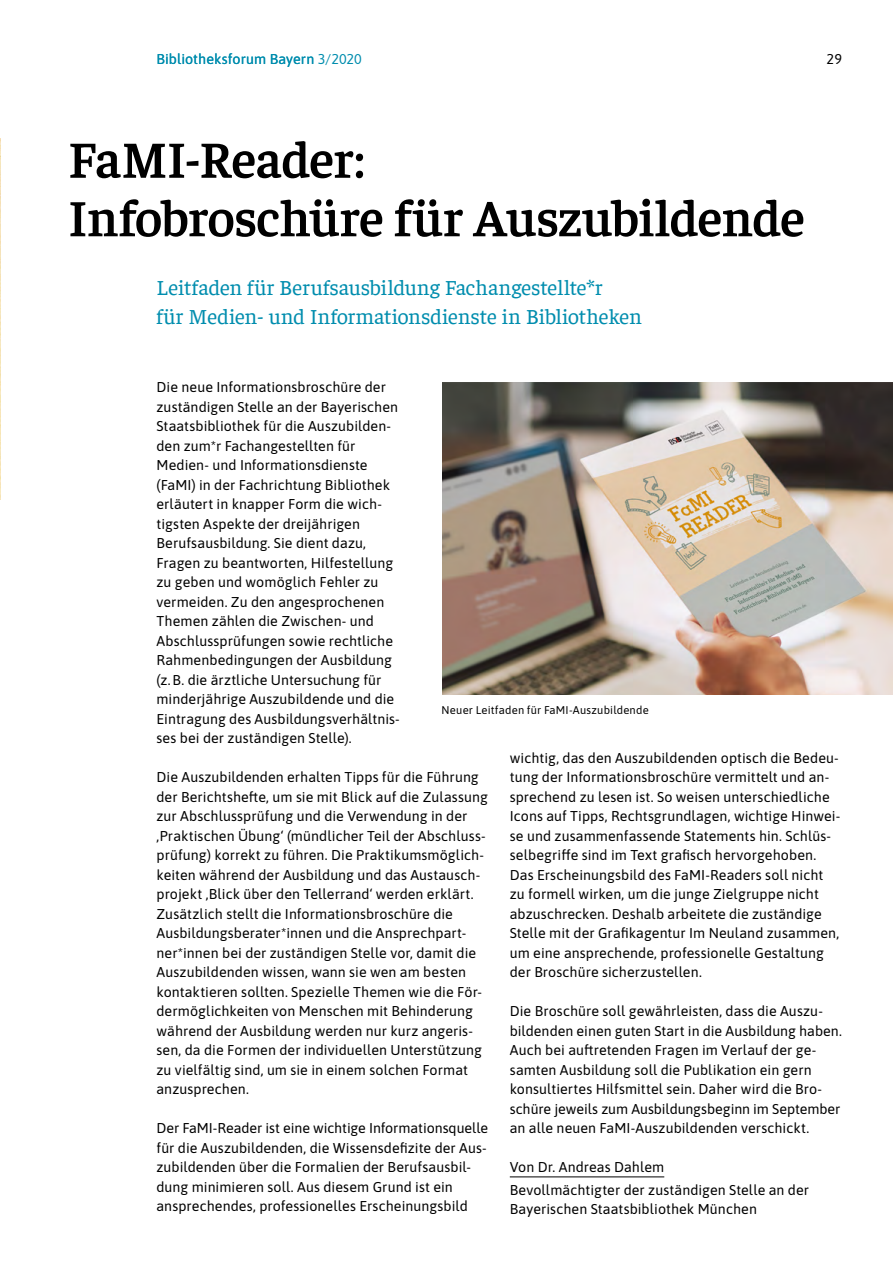
<style>
.page{position:relative;width:893px;height:1263px;background:#fff}
.page>*{position:absolute;margin:0;border:0;box-sizing:border-box;transform-origin:0 0}
._1_Headline_35{font:600 52.5px/58.5px "Faustina";letter-spacing:-.015em;color:#000}
._2_Subline_14_5_blau{font:21.75px/29.2px "Faustina";letter-spacing:-.005em;color:#008dae}
._3_Copytext_9_5{font:14.25px/19.5px "Asap";letter-spacing:.005em;color:#000}
._2_Subline_14_5_blau-2{font:14.25px/19.5px "Asap";letter-spacing:.005em;color:#000}
._11_Kolumnentitel{font:14.25px "Asap";letter-spacing:.005em;color:#008dae}
._6_Autor_Unterstrich{font:14.25px "Asap";letter-spacing:.005em;color:#000}
._7_Anmerkung_BU{font:11.25px "Asap";letter-spacing:.015em;color:#000}
</style>
<div class="page">
<hr style="left:510px;top:1176px;width:154px;height:1px;background:#000">
<img style="left:0;top:139px;width:1px;height:361px">
<img style="left:443px;top:383px;width:450px;height:311px">
<p class="_11_Kolumnentitel" style="left:156px;top:49px;width:207px">Bibliotheksforum Bayern 3/2020</p>
<p class="_3_Copytext_9_5" style="left:827px;top:48px;width:17px">29</p>
<p class="_1_Headline_35" style="left:68px;top:127px;width:739px">FaMI-Reader:<br>Infobroschüre für Auszubildende</p>
<p class="_2_Subline_14_5_blau" style="left:156px;top:271px;width:487px">Leitfaden für Berufsausbildung Fachangestellte*r<br>für Medien- und Informationsdienste in Bibliotheken</p>
<p class="_2_Subline_14_5_blau-2" style="left:156px;top:377px;width:245px">Die neue Informationsbroschüre der zuständigen Stelle an der Bayerischen Staatsbibliothek für die Auszubilden&shy;den zum*r Fachangestellten für Medien- und Informationsdienste (FaMI) in der Fachrichtung Bibliothek erläutert in knapper Form die wich&shy;tigsten Aspekte der dreijährigen Berufsausbildung. Sie dient dazu, Fragen zu beantworten, Hilfestellung zu geben und womöglich Fehler zu vermeiden. Zu den angesprochenen Themen zählen die Zwischen- und Abschlussprüfungen sowie rechtliche Rahmenbedingungen der Ausbildung (z.B. die ärztliche Untersuchung für minderjährige Auszubildende und die Eintragung des Ausbildungsverhältnis&shy;ses bei der zuständigen Stelle).</p>
<p class="_3_Copytext_9_5" style="left:156px;top:767px;width:333px">Die Auszubildenden erhalten Tipps für die Führung der Berichtshefte, um sie mit Blick auf die Zulassung zur Abschlussprüfung und die Verwendung in der ‚Praktischen Übung‘ (mündlicher Teil der Abschluss&shy;prüfung) korrekt zu führen. Die Praktikumsmöglich&shy;keiten während der Ausbildung und das Austausch&shy;projekt ,Blick über den Tellerrand‘ werden erklärt.<br>Zusätzlich stellt die Informationsbroschüre die Ausbildungsberater*innen und die Ansprechpart&shy;ner*innen bei der zuständigen Stelle vor, damit die Auszubildenden wissen, wann sie wen am besten kontaktieren sollten. Spezielle Themen wie die För&shy;dermöglichkeiten von Menschen mit Behinderung während der Ausbildung werden nur kurz angeris&shy;sen, da die Formen der individuellen Unterstützung zu vielfältig sind, um sie in einem solchen Format anzusprechen.</p>
<p class="_3_Copytext_9_5" style="left:156px;top:1118px;width:333px">Der FaMI-Reader ist eine wichtige Informationsquelle für die Auszubildenden, die Wissensdefizite der Aus&shy;zubildenden über die Formalien der Berufsausbil&shy;dung minimieren soll. Aus diesem Grund ist ein ansprechendes, professionelles Erscheinungsbild</p>
<p class="_7_Anmerkung_BU" style="left:442px;top:702px;width:209px">Neuer Leitfaden für FaMI-Auszubildende</p>
<p class="_3_Copytext_9_5" style="left:510px;top:747px;width:332px">wichtig, das den Auszubildenden optisch die Bedeu&shy;tung der Informationsbroschüre vermittelt und an&shy;sprechend zu lesen ist. So weisen unterschiedliche Icons auf Tipps, Rechtsgrundlagen, wichtige Hinwei&shy;se und zusammenfassende Statements hin. Schlüs&shy;selbegriffe sind im Text grafisch hervorgehoben.<br>Das Erscheinungsbild des FaMI-Readers soll nicht zu formell wirken, um die junge Zielgruppe nicht abzuschrecken. Deshalb arbeitete die zuständige Stelle mit der Grafikagentur Im Neuland zusammen, um eine ansprechende, professionelle Gestaltung der Broschüre sicherzustellen.</p>
<p class="_3_Copytext_9_5" style="left:510px;top:1001px;width:334px">Die Broschüre soll gewährleisten, dass die Auszu&shy;bildenden einen guten Start in die Ausbildung haben.<br>Auch bei auftretenden Fragen im Verlauf der ge&shy;samten Ausbildung soll die Publikation ein gern konsultiertes Hilfsmittel sein. Daher wird die Bro&shy;schüre jeweils zum Ausbildungsbeginn im September an alle neuen FaMI-Auszubildenden verschickt.</p>
<p class="_6_Autor_Unterstrich" style="left:510px;top:1157px;width:156px">Von Dr. Andreas Dahlem</p>
<p class="_3_Copytext_9_5" style="left:510px;top:1179px;width:301px">Bevollmächtigter der zuständigen Stelle an der<br>Bayerischen Staatsbibliothek München</p>
</div>
